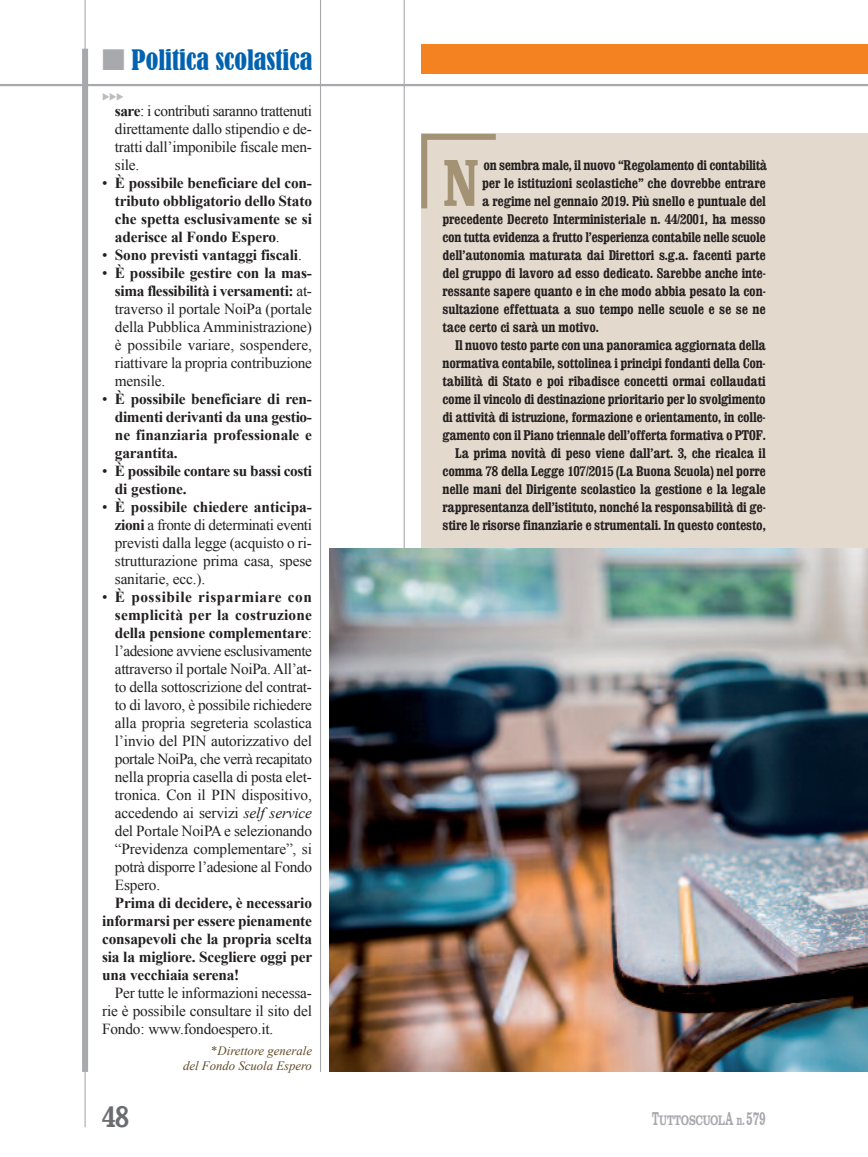
<style>
.page{position:relative;width:868px;height:1157px;background:#fff}
.page>*{position:absolute;margin:0;border:0;box-sizing:border-box;transform-origin:0 0}
.t1{font:700 condensed 66px "Clarendon";color:#a39274}
.t2{font:700 condensed 30px "Clarendon";color:#6c6d70}
.t3{font:condensed 26.4px "Bernard";color:#0162b0}
.t4{font:15.3px/18px "Times New Roman";letter-spacing:-.01em;color:#231f20;text-align:justify}
.t5{font:700 15.3px/18px "Times New Roman";letter-spacing:-.01em;color:#231f20;text-align:justify}
.t6{font:700 condensed 14.25px "Clarendon";letter-spacing:-.01em;color:#231f20}
.t7{font:700 14.25px "Clarendon T";letter-spacing:-.02em;color:#a8a9ad;scale:.72 1}
.t8{font:italic 12.75px/15px "Times New Roman";color:#604a27;text-align:right}
.t9{font:9px "Wingdings 3";color:#bcbdc0}
.s1{color:#a8a9ad}
.s2{font-weight:700}
.s3{font-weight:400}
.s4{font-style:italic}
.s5{font-size:19.2px}
.s6{font-size:15px}
</style>
<div class="page">
<hr style="left:0;top:84px;width:867px;height:2px;background:#a8a9ad">
<hr style="left:320px;top:0;width:1px;height:1071px;background:#a8a9ad">
<hr style="left:84px;top:0;width:2px;height:1127px;background:#a8a9ad">
<div style="left:82px;top:49px;width:6px;height:1022px;background:#a8a9ad"></div>
<div style="left:421px;top:134px;width:446px;height:937px;background:#e3dacd"></div>
<hr style="left:403px;top:0;width:1px;height:1071px;background:#a8a9ad">
<div style="left:421px;top:44px;width:446px;height:30px;background:#f58220"></div>
<svg style="left:421px;top:133px;width:80px;height:76px"></svg>
<svg style="left:418px;top:1071px;width:83px;height:1px"></svg>
<img style="left:329px;top:548px;width:538px;height:523px">
<h3 class="t3" style="left:102px;top:44px;width:212px"><span class="s1">■</span> Politica scolastica</h3>
<p class="t9" style="left:102px;top:91px;width:23px">◆◆◆</p>
<p class="t4" style="left:115px;top:102px;width:199px"><span class="s2">sare</span>: i contributi saranno trattenuti direttamente dallo stipendio e de&shy;tratti dall’imponibile fiscale men&shy;sile.</p>
<p class="t5" style="left:115px;top:174px;width:199px;text-indent:-13px"><span class="s3">•</span> È possibile beneficiare del con&shy;tributo obbligatorio dello Stato che spetta esclusivamente se si aderisce al Fondo Espero<span class="s3">.</span></p>
<p class="t5" style="left:102px;top:246px;width:201px"><span class="s3">•</span> Sono previsti vantaggi fiscali<span class="s3">.</span></p>
<p class="t4" style="left:115px;top:264px;width:199px;text-indent:-13px">• <span class="s2">È possibile gestire con la mas&shy;sima flessibilità i versamenti:</span> at&shy;traverso il portale NoiPa (portale della Pubblica Amministrazione) è possibile variare, sospendere, riattivare la propria contribuzione mensile.</p>
<p class="t5" style="left:115px;top:390px;width:199px;text-indent:-13px"><span class="s3">•</span> È possibile beneficiare di ren&shy;dimenti derivanti da una gestio&shy;ne finanziaria professionale e garantita.</p>
<p class="t5" style="left:115px;top:462px;width:199px;text-indent:-13px"><span class="s3">•</span> È possibile contare su bassi costi di gestione.</p>
<p class="t4" style="left:115px;top:498px;width:199px;text-indent:-13px">• <span class="s2">È possibile chiedere anticipa&shy;zioni</span> a fronte di determinati eventi previsti dalla legge (acquisto o ri&shy;strutturazione prima casa, spese sanitarie, ecc.).</p>
<p class="t4" style="left:115px;top:588px;width:199px;text-indent:-13px">• <span class="s2">È possibile risparmiare con semplicità per la costruzione della pensione complementare</span>: l’adesione avviene esclusivamente attraverso il portale NoiPa. All’at&shy;to della sottoscrizione del contrat&shy;to di lavoro, è possibile richiedere alla propria segreteria scolastica l’invio del PIN autorizzativo del portale NoiPa, che verrà recapitato nella propria casella di posta elet&shy;tronica. Con il PIN dispositivo, accedendo ai servizi <span class="s4">self service </span>del Portale NoiPA e selezionando “Previdenza complementare”, si potrà disporre l’adesione al Fondo Espero.</p>
<p class="t5" style="left:102px;top:894px;width:212px;text-indent:13px">Prima di decidere, è necessario informarsi per essere pienamente consapevoli che la propria scelta sia la migliore. Scegliere oggi per una vecchiaia serena!</p>
<p class="t4" style="left:102px;top:984px;width:211px;text-indent:13px">Per tutte le informazioni necessa&shy;rie è possibile consultare il sito del Fondo: www.fondoespero.it.</p>
<p class="t8" style="left:183px;top:1043px;width:130px">*Direttore generale<br>del Fondo Scuola Espero</p>
<h1 class="t1" style="left:442px;top:143px;width:38px">n</h1>
<p class="t6" style="left:483px;top:156px;width:285px">on sembra male, il nuovo “Regolamento di contabilità</p>
<p class="t6" style="left:482px;top:174px;width:285px">per le istituzioni scolastiche” che dovrebbe entrare</p>
<p class="t6" style="left:482px;top:192px;width:285px">a regime nel gennaio 2019. Più snello e puntuale del</p>
<p class="t6" style="left:442px;top:210px;width:325px">precedente Decreto Interministeriale n. 44/2001, ha messo</p>
<p class="t6" style="left:442px;top:228px;width:325px">con tutta evidenza a frutto l’esperienza contabile nelle scuole</p>
<p class="t6" style="left:442px;top:246px;width:325px">dell’autonomia maturata dai Direttori s.g.a. facenti parte</p>
<p class="t6" style="left:442px;top:264px;width:325px">del gruppo di lavoro ad esso dedicato. Sarebbe anche inte-</p>
<p class="t6" style="left:442px;top:282px;width:325px">ressante sapere quanto e in che modo abbia pesato la con-</p>
<p class="t6" style="left:442px;top:300px;width:325px">sultazione effettuata a suo tempo nelle scuole e se se ne</p>
<p class="t6" style="left:442px;top:318px;width:158px">tace certo ci sarà un motivo.</p>
<p class="t6" style="left:455px;top:336px;width:312px">Il nuovo testo parte con una panoramica aggiornata della</p>
<p class="t6" style="left:442px;top:354px;width:325px">normativa contabile, sottolinea i principi fondanti della Con-</p>
<p class="t6" style="left:442px;top:372px;width:325px">tabilità di Stato e poi ribadisce concetti ormai collaudati</p>
<p class="t6" style="left:442px;top:390px;width:325px">come il vincolo di destinazione prioritario per lo svolgimento</p>
<p class="t6" style="left:442px;top:408px;width:325px">di attività di istruzione, formazione e orientamento, in colle-</p>
<p class="t6" style="left:442px;top:426px;width:325px">gamento con il Piano triennale dell’offerta formativa o PToF.</p>
<p class="t6" style="left:455px;top:444px;width:312px">La prima novità di peso viene dall’art. 3, che ricalca il</p>
<p class="t6" style="left:442px;top:462px;width:325px">comma 78 della Legge 107/2015 (La Buona Scuola) nel porre</p>
<p class="t6" style="left:442px;top:480px;width:325px">nelle mani del Dirigente scolastico la gestione e la legale</p>
<p class="t6" style="left:442px;top:498px;width:325px">rappresentanza dell’istituto, nonché la responsabilità di ge-</p>
<p class="t6" style="left:442px;top:516px;width:325px">stire le risorse finanziarie e strumentali. In questo contesto,</p>
<h2 class="t2" style="left:102px;top:1098px;width:28px">48</h2>
<p class="t7" style="left:652px;top:1111px;width:160px"><span class="s5">T</span>UTTOSCUOL<span class="s5">A</span> <span class="s6">N.</span><span class="s5">579</span></p>
</div>
